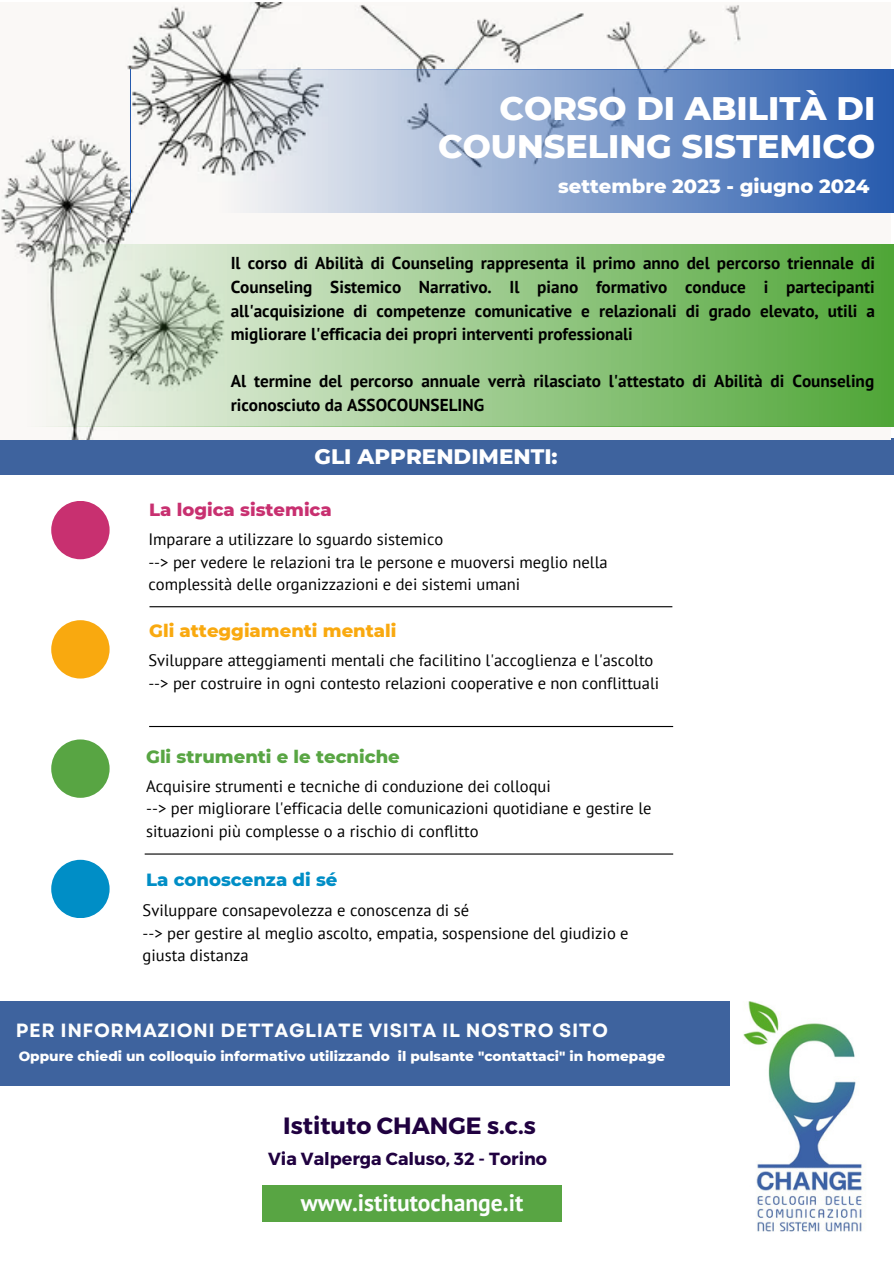
<style>
.page{position:relative;width:894px;height:1264px;background:#fff}
.page>*{position:absolute;margin:0;border:0;box-sizing:border-box;transform-origin:0 0}
.t1{font:800 33.3px/38.2px "Montserrat";color:#fff;text-align:right}
.t2{font:700 23.55px "PT Sans";color:#fdfefe}
.t3{font:700 23.55px "Montserrat";color:#200140}
.t4{font:800 21.45px "Montserrat";color:#fff}
.t5{font:800 19.5px "Montserrat";color:#fff}
.t6{font:700 19.05px "Garet";letter-spacing:.03em;color:#fdfefe}
.t7{font:800 18px "Montserrat";color:#f9a90f}
.t8{font:800 18px "Montserrat";color:#58a543}
.t9{font:800 18px "Montserrat";color:#c83070}
.t10{font:800 18px "Montserrat";color:#008ec6}
.t11{font:700 17.55px "Montserrat";color:#200140}
.t12{font:700 17.25px/23.7px "PT Sans";color:#000;text-align:justify}
.t13{font:16.5px/22.5px "PT Sans";color:#000}
.t14{font:800 13.65px "Montserrat";color:#fff}
</style>
<div class="page">
<div style="left:0;top:438px;width:893px;height:37px;background:#3e639e"></div>
<div style="left:262px;top:1184px;width:299px;height:37px;background:#58a543"></div>
<img style="left:0;top:3px;width:890px;height:436px">
<svg style="left:131px;top:70px;width:762px;height:143px;background:#94aace"></svg>
<div style="left:51px;top:501px;width:59px;height:58px;background:#c83070;border-radius:50%"></div>
<div style="left:51px;top:620px;width:59px;height:58px;background:#f9a90f;border-radius:50%"></div>
<div style="left:51px;top:739px;width:59px;height:58px;background:#58a543;border-radius:50%"></div>
<div style="left:51px;top:859px;width:59px;height:59px;background:#008ec6;border-radius:50%"></div>
<hr style="left:145px;top:853px;width:528px;height:1px;background:#000">
<hr style="left:149px;top:726px;width:524px;height:1px;background:#000">
<hr style="left:149px;top:606px;width:523px;height:1px;background:#000">
<img style="left:743px;top:1001px;width:121px;height:231px">
<svg style="left:0;top:245px;width:893px;height:181px;background:#a2cb94"></svg>
<div style="left:0;top:1001px;width:730px;height:84px;background:#3e639e"></div>
<p class="t1" style="left:438px;top:89px;width:438px">CORSO DI ABILITÀ DI<br>COUNSELING SISTEMICO</p>
<p class="t5" style="left:558px;top:174px;width:313px">settembre 2023 - giugno 2024</p>
<p class="t12" style="left:230px;top:251px;width:645px">Il corso di Abilità di Counseling rappresenta il primo anno del percorso triennale di Counseling Sistemico Narrativo. Il piano formativo conduce i partecipanti all'acquisizione di competenze comunicative e relazionali di grado elevato, utili a migliorare l'efficacia dei propri interventi professionali</p>
<p class="t12" style="left:230px;top:369px;width:645px">Al termine del percorso annuale verrà rilasciato l'attestato di Abilità di Counseling riconosciuto da ASSOCOUNSELING</p>
<p class="t4" style="left:314px;top:443px;width:244px">GLI APPRENDIMENTI:</p>
<p class="t9" style="left:149px;top:498px;width:184px">La logica sistemica</p>
<p class="t13" style="left:148px;top:528px;width:296px">Imparare a utilizzare lo sguardo sistemico</p>
<p class="t13" style="left:148px;top:550px;width:461px">--&gt; per vedere le relazioni tra le persone e muoversi meglio nella complessità delle organizzazioni e dei sistemi umani</p>
<p class="t7" style="left:149px;top:619px;width:249px">Gli atteggiamenti mentali</p>
<p class="t13" style="left:148px;top:648px;width:506px">Sviluppare atteggiamenti mentali che facilitino l'accoglienza e l'ascolto</p>
<p class="t13" style="left:148px;top:671px;width:512px">--&gt; per costruire in ogni contesto relazioni cooperative e non conflittuali</p>
<p class="t8" style="left:146px;top:745px;width:255px">Gli strumenti e le tecniche</p>
<p class="t13" style="left:146px;top:774px;width:406px">Acquisire strumenti e tecniche di conduzione dei colloqui</p>
<p class="t13" style="left:146px;top:797px;width:507px">--&gt; per migliorare l'efficacia delle comunicazioni quotidiane e gestire le situazioni più complesse o a rischio di conflitto</p>
<p class="t10" style="left:146px;top:868px;width:193px">La conoscenza di sé</p>
<p class="t13" style="left:143px;top:898px;width:323px">Sviluppare consapevolezza e conoscenza di sé</p>
<p class="t13" style="left:143px;top:921px;width:487px">--&gt; per gestire al meglio ascolto, empatia, sospensione del giudizio e giusta distanza</p>
<p class="t6" style="left:16px;top:1016px;width:593px">PER INFORMAZIONI DETTAGLIATE VISITA IL NOSTRO SITO</p>
<p class="t14" style="left:19px;top:1047px;width:648px">Oppure chiedi un colloquio informativo utilizzando il pulsante "contattaci" in homepage</p>
<p class="t3" style="left:283px;top:1110px;width:254px">Istituto CHANGE s.c.s</p>
<p class="t11" style="left:268px;top:1147px;width:280px">Via Valperga Caluso, 32 - Torino</p>
<p class="t2" style="left:301px;top:1187px;width:224px">www.istitutochange.it</p>
</div>
